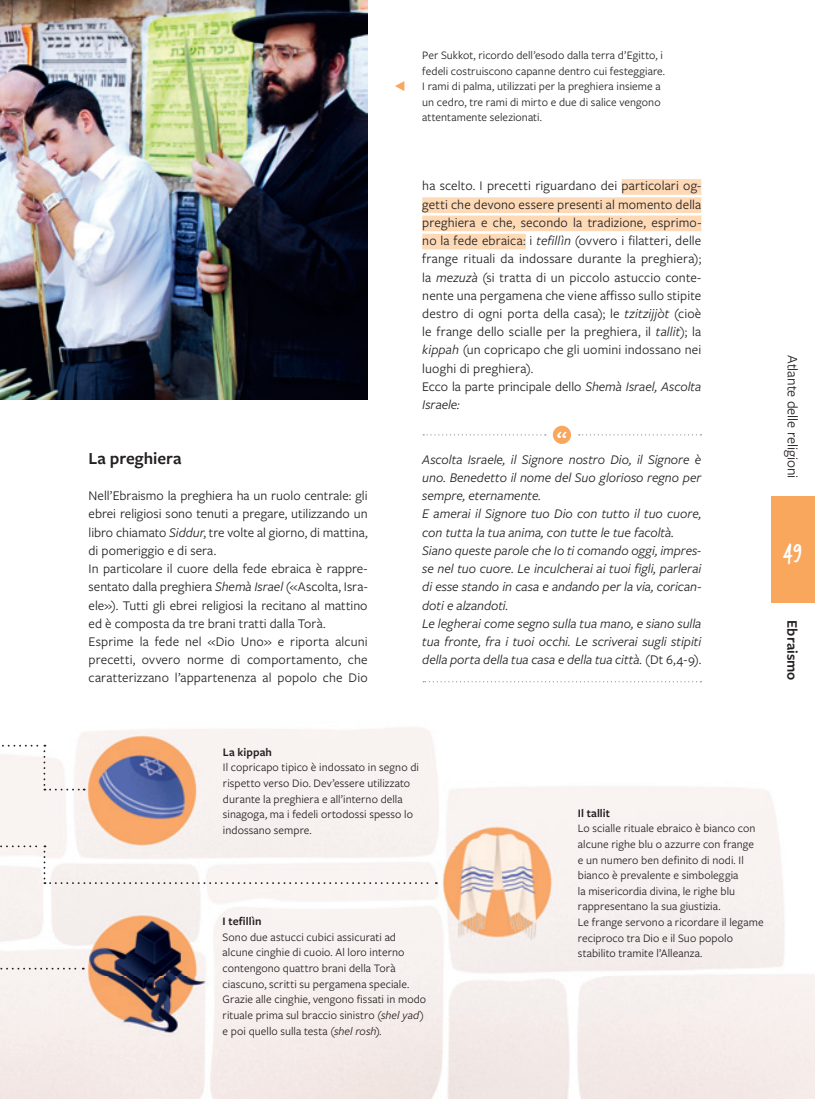
<style>
.page{position:relative;width:815px;height:1099px;background:#fff}
.page>*{position:absolute;margin:0;border:0;box-sizing:border-box;transform-origin:0 0}
.t1{font:25px "Verveine";color:#fff}
.t2{font:600 17.5px "Freight Sans Pro";color:#231f20}
.t3{font:15px "Freight Sans Pro";letter-spacing:-.005em;color:#231f20}
.t4{font:600 15px "Freight Sans Pro";color:#231f20}
.t5{font:13.75px/18.2px "Freight Sans Pro";letter-spacing:.005em;color:#231f20}
.t6{font:italic 13.75px/18.2px "Freight Sans Pro";color:#231f20}
.t7{font:11.88px/15.6px "Freight Sans Pro";letter-spacing:.005em;color:#231f20}
.t8{font:600 11.88px "Freight Sans Pro";letter-spacing:.005em;color:#231f20}
.s1{font-style:italic}
.s2{font-style:normal}
</style>
<div class="page">
<img style="left:0;top:727px;width:815px;height:371px">
<img style="left:0;top:0;width:368px;height:400px">
<svg style="left:395px;top:81px;width:9px;height:10px"></svg>
<svg style="left:0;top:967px;width:84px;height:2px"></svg>
<svg style="left:0;top:744px;width:85px;height:46px"></svg>
<svg style="left:0;top:845px;width:437px;height:39px"></svg>
<div style="left:622px;top:179px;width:79px;height:16px;background:#fdd9b6"></div>
<div style="left:422px;top:197px;width:279px;height:16px;background:#fdd9b6"></div>
<div style="left:422px;top:215px;width:279px;height:16px;background:#fdd9b6"></div>
<div style="left:422px;top:234px;width:104px;height:15px;background:#fdd9b6"></div>
<svg style="left:423px;top:434px;width:123px;height:1px"></svg>
<svg style="left:579px;top:434px;width:122px;height:1px"></svg>
<div style="left:553px;top:426px;width:18px;height:18px;background:#f9a75d;border-radius:50%"></div>
<svg style="left:557px;top:431px;width:10px;height:7px"></svg>
<svg style="left:423px;top:681px;width:278px;height:1px"></svg>
<div style="left:771px;top:496px;width:44px;height:106px;background:#f9a75d"></div>
<p class="t2" style="left:89px;top:446px;width:94px">La preghiera</p>
<p class="t5" style="left:89px;top:486px;width:281px">Nell’Ebraismo la preghiera ha un ruolo centrale: gli ebrei religiosi sono tenuti a pregare, utilizzando un libro chiamato <span class="s1">Siddur</span>, tre volte al giorno, di mattina, di pomeriggio e di sera.<br>In particolare il cuore della fede ebraica è rappre&shy;sentato dalla preghiera <span class="s1">Shemà Israel</span> («Ascolta, Isra&shy;ele»). Tutti gli ebrei religiosi la recitano al mattino ed è composta da tre brani tratti dalla Torà.<br>Esprime la fede nel «Dio Uno» e riporta alcuni precetti, ovvero norme di comportamento, che caratterizzano l’appartenenza al popolo che Dio</p>
<p class="t7" style="left:422px;top:47px;width:244px">Per Sukkot, ricordo dell’esodo dalla terra d’Egitto, i fedeli costruiscono capanne dentro cui festeggiare.<br>I rami di palma, utilizzati per la preghiera insieme a un cedro, tre rami di mirto e due di salice vengono attentamente selezionati.</p>
<p class="t5" style="left:422px;top:176px;width:281px">ha scelto. I precetti riguardano dei particolari og&shy;getti che devono essere presenti al momento della preghiera e che, secondo la tradizione, esprimo&shy;no la fede ebraica: i <span class="s1">tefillìn</span> (ovvero i filatteri, delle frange rituali da indossare durante la preghiera); la <span class="s1">mezuzà</span> (si tratta di un piccolo astuccio conte&shy;nente una pergamena che viene affisso sullo stipite destro di ogni porta della casa); le <span class="s1">tzitzijjòt</span> (cioè le frange dello scialle per la preghiera, il <span class="s1">tallit</span>); la <span class="s1">kippah</span> (un copricapo che gli uomini indossano nei luoghi di preghiera).<br>Ecco la parte principale dello <span class="s1">Shemà Israel, Ascolta Israele:</span></p>
<p class="t6" style="left:422px;top:449px;width:281px">Ascolta Israele, il Signore nostro Dio, il Signore è uno. Benedetto il nome del Suo glorioso regno per sempre, eternamente.<br>E amerai il Signore tuo Dio con tutto il tuo cuore, con tutta la tua anima, con tutte le tue facoltà.<br>Siano queste parole che Io ti comando oggi, impres&shy;se nel tuo cuore. Le inculcherai ai tuoi figli, parlerai di esse stando in casa e andando per la via, corican&shy;doti e alzandoti.<br>Le legherai come segno sulla tua mano, e siano sulla tua fronte, fra i tuoi occhi. Le scriverai sugli stipiti della porta della tua casa e della tua città. <span class="s2">(Dt 6,4-9).</span></p>
<p class="t3" style="left:803px;top:355px;width:125px;rotate:90deg">Atlante delle religioni</p>
<h1 class="t1" style="left:783px;top:533px;width:20px">49</h1>
<p class="t4" style="left:803px;top:620px;width:62px;rotate:90deg">Ebraismo</p>
<p class="t8" style="left:223px;top:743px;width:51px">La kippah</p>
<p class="t7" style="left:223px;top:759px;width:197px">Il copricapo tipico è indossato in segno di rispetto verso Dio. Dev’essere utilizzato durante la preghiera e all’interno della sinagoga, ma i fedeli ortodossi spesso lo indossano sempre.</p>
<p class="t8" style="left:223px;top:913px;width:40px">I tefillìn</p>
<p class="t7" style="left:223px;top:928px;width:205px">Sono due astucci cubici assicurati ad alcune cinghie di cuoio. Al loro interno contengono quattro brani della Torà ciascuno, scritti su pergamena speciale.<br>Grazie alle cinghie, vengono fissati in modo rituale prima sul braccio sinistro <span class="s1">(shel yad) </span>e poi quello sulla testa <span class="s1">(shel rosh).</span></p>
<p class="t8" style="left:578px;top:804px;width:34px">Il tallit</p>
<p class="t7" style="left:578px;top:820px;width:187px">Lo scialle rituale ebraico è bianco con alcune righe blu o azzurre con frange<br>e un numero ben definito di nodi. Il bianco è prevalente e simboleggia<br>la misericordia divina, le righe blu rappresentano la sua giustizia.<br>Le frange servono a ricordare il legame reciproco tra Dio e il Suo popolo stabilito tramite l’Alleanza.</p>
</div>
